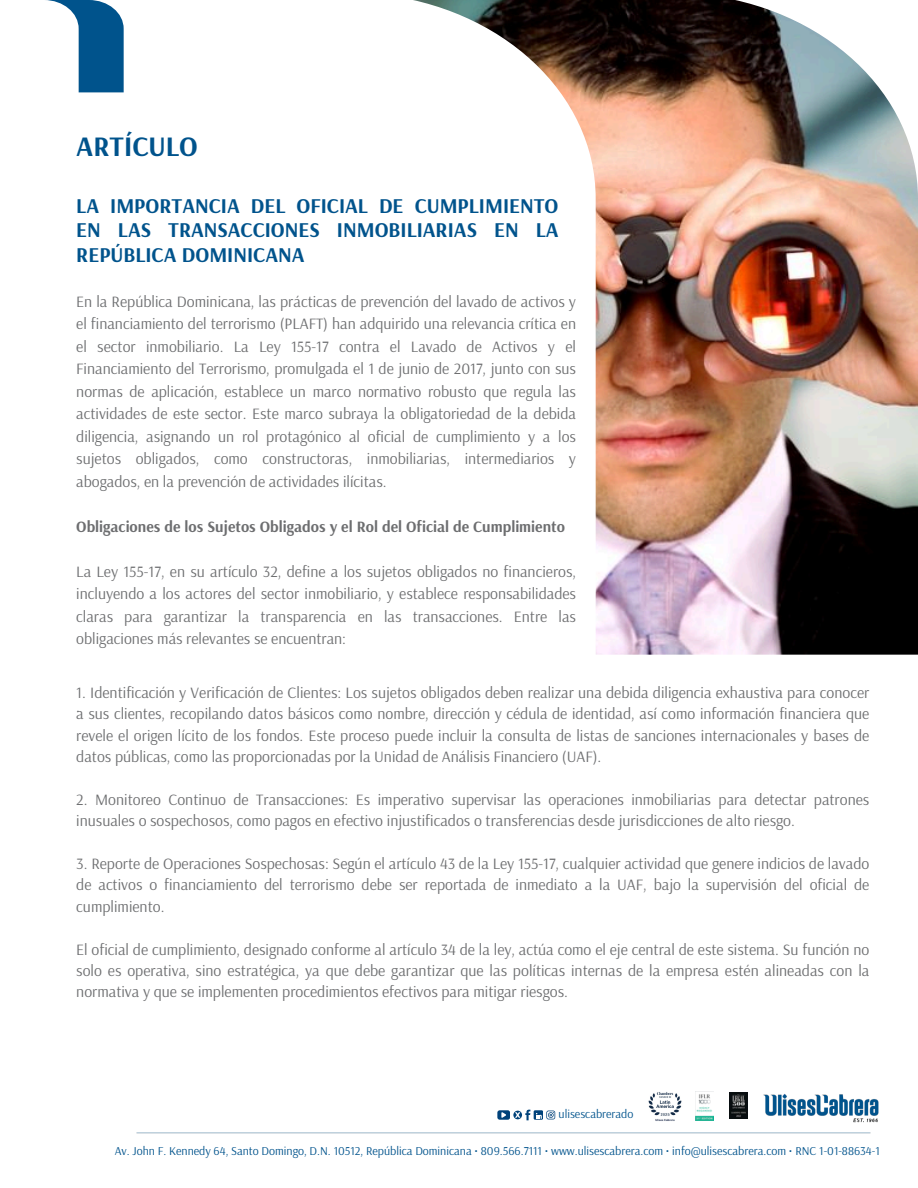
<style>
.page{position:relative;width:918px;height:1188px;background:#fff}
.page>*{position:absolute;margin:0;border:0;box-sizing:border-box;transform-origin:0 0}
.t1{font:700 28.05px "Arsenal";color:#00538c}
.t2{font:700 21px/24.8px "Arsenal";color:#00538c;text-align:justify}
.t3{font:15.75px/22.5px "Arsenal";color:#6d6e70;text-align:justify}
.t4{font:700 15.75px "Arsenal";color:#6d6e70}
.t5{font:12px "Arsenal";color:#00538c}
</style>
<div class="page">
<img style="left:763px;top:1093px;width:116px;height:30px">
<img style="left:696px;top:1094px;width:18px;height:27px">
<img style="left:730px;top:1093px;width:18px;height:26px">
<svg style="left:46px;top:0;width:78px;height:92px"></svg>
<img style="left:413px;top:0;width:505px;height:655px">
<img style="left:648px;top:1092px;width:34px;height:29px">
<svg style="left:497px;top:1110px;width:33px;height:10px"></svg>
<div style="left:534px;top:1110px;width:9px;height:9px;background:#00427a"></div>
<svg style="left:536px;top:1111px;width:19px;height:8px"></svg>
<h4 class="t1" style="left:76px;top:128px;width:123px">ARTÍCULO</h4>
<h3 class="t2" style="left:76px;top:193px;width:484px">LA IMPORTANCIA DEL OFICIAL DE CUMPLIMIENTO EN LAS TRANSACCIONES INMOBILIARIAS EN LA REPÚBLICA DOMINICANA</h3>
<h4 class="t3" style="left:76px;top:289px;width:501px">En la República Dominicana, las prácticas de prevención del lavado de activos y el financiamiento del terrorismo (PLAFT) han adquirido una relevancia crítica en el sector inmobiliario. La Ley 155-17 contra el Lavado de Activos y el Financiamiento del Terrorismo, promulgada el 1 de junio de 2017, junto con sus normas de aplicación, establece un marco normativo robusto que regula las actividades de este sector. Este marco subraya la obligatoriedad de la debida diligencia, asignando un rol protagónico al oficial de cumplimiento y a los sujetos obligados, como constructoras, inmobiliarias, intermediarios y abogados, en la prevención de actividades ilícitas.</h4>
<h4 class="t4" style="left:76px;top:516px;width:490px">Obligaciones de los Sujetos Obligados y el Rol del Oficial de Cumplimiento</h4>
<h4 class="t3" style="left:76px;top:559px;width:501px">La Ley 155-17, en su artículo 32, define a los sujetos obligados no financieros, incluyendo a los actores del sector inmobiliario, y establece responsabilidades claras para garantizar la transparencia en las transacciones. Entre las obligaciones más relevantes se encuentran:</h4>
<h4 class="t3" style="left:76px;top:682px;width:795px;line-height:21.3px">1. Identificación y Verificación de Clientes: Los sujetos obligados deben realizar una debida diligencia exhaustiva para conocer a sus clientes, recopilando datos básicos como nombre, dirección y cédula de identidad, así como información financiera que revele el origen lícito de los fondos. Este proceso puede incluir la consulta de listas de sanciones internacionales y bases de datos públicas, como las proporcionadas por la Unidad de Análisis Financiero (UAF).</h4>
<h4 class="t3" style="left:76px;top:788px;width:795px;line-height:21.3px">2. Monitoreo Continuo de Transacciones: Es imperativo supervisar las operaciones inmobiliarias para detectar patrones inusuales o sospechosos, como pagos en efectivo injustificados o transferencias desde jurisdicciones de alto riesgo.</h4>
<p class="t3" style="left:76px;top:853px;width:795px;line-height:21.3px">3. Reporte de Operaciones Sospechosas: Según el artículo 43 de la Ley 155-17, cualquier actividad que genere indicios de lavado de activos o financiamiento del terrorismo debe ser reportada de inmediato a la UAF, bajo la supervisión del oficial de cumplimiento.</p>
<p class="t3" style="left:76px;top:938px;width:795px;line-height:21.3px">El oficial de cumplimiento, designado conforme al artículo 34 de la ley, actúa como el eje central de este sistema. Su función no solo es operativa, sino estratégica, ya que debe garantizar que las políticas internas de la empresa estén alineadas con la normativa y que se implementen procedimientos efectivos para mitigar riesgos.</p>
<h4 class="t3" style="left:76px;top:694px;width:5px">.</h4>
<h2 class="t5" style="left:559px;top:1106px;width:76px">ulisescabrerado</h2>
<h1 class="t5" style="left:115px;top:1143px;width:767px">Av. John F. Kennedy 64, Santo Domingo, D.N. 10512, República Dominicana • 809.566.7111 • www.ulisescabrera.com • info@ulisescabrera.com • RNC 1-01-88634-1</h1>
</div>
